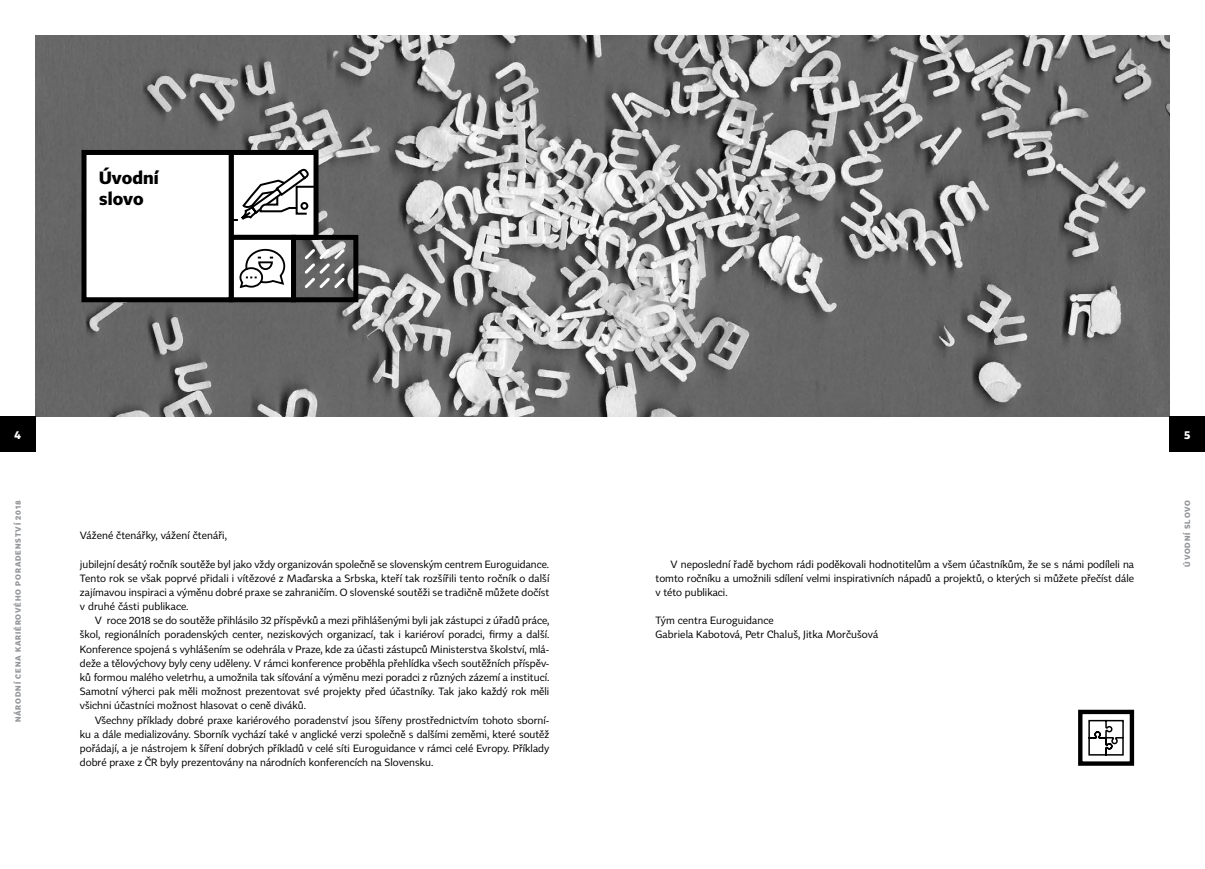
<style>
.page{position:relative;width:1205px;height:869px;background:#fff}
.page>*{position:absolute;margin:0;border:0;box-sizing:border-box;transform-origin:0 0}
.t1{font:700 17.5px/21px "Tabac Sans";color:#000}
.t2{font:700 11.25px "Tabac Sans";color:#fff}
.t3{font:10.38px/14.1px "Tabac Sans";color:#000;text-align:justify}
.t4{font:700 7.5px "Tabac Sans";letter-spacing:.12em;color:#939598}
</style>
<div class="page">
<img style="left:35px;top:35px;width:1134px;height:381px">
<div style="left:231px;top:152px;width:85px;height:85px;background:#fff"></div>
<div style="left:229px;top:150px;width:89px;height:90px;border:5px solid #000"></div>
<div style="left:231px;top:237px;width:62px;height:62px;background:#fff"></div>
<div style="left:229px;top:235px;width:67px;height:67px;border:5px solid #000"></div>
<div style="left:291px;top:235px;width:67px;height:67px;border:5px solid #000"></div>
<div style="left:84px;top:152px;width:147px;height:147px;background:#fff"></div>
<div style="left:81px;top:150px;width:153px;height:152px;border:5px solid #000"></div>
<svg style="left:305px;top:249px;width:40px;height:39px"></svg>
<div style="left:1078px;top:709px;width:56px;height:56px;border:4px solid #000"></div>
<svg style="left:239px;top:248px;width:47px;height:41px"></svg>
<svg style="left:229px;top:167px;width:89px;height:57px"></svg>
<div style="left:300px;top:202px;width:8px;height:8px;border:2px solid #000;border-radius:50%"></div>
<svg style="left:1088px;top:719px;width:36px;height:37px"></svg>
<div style="left:1169px;top:416px;width:36px;height:36px;background:#000"></div>
<div style="left:0;top:416px;width:35px;height:36px;background:#000"></div>
<h1 class="t1" style="left:99px;top:167px;width:61px">Úvodní slovo</h1>
<p class="t2" style="left:14px;top:427px;width:8px">4</p>
<p class="t2" style="left:1184px;top:427px;width:8px">5</p>
<p class="t4" style="left:13px;top:722px;width:224px;rotate:-90deg">NÁRODNÍ CENA KARIÉROVÉHO PORADENSTVÍ 2018</p>
<p class="t4" style="left:1183px;top:566px;width:68px;rotate:-90deg">Úvodní slovo</p>
<p class="t3" style="left:80px;top:528px;width:149px">Vážené čtenářky, vážení čtenáři,</p>
<p class="t3" style="left:80px;top:556px;width:471px">jubilejní desátý ročník soutěže byl jako vždy organizován společně se slovenským centrem Euroguidance.<br>Tento rok se však poprvé přidali i vítězové z Maďarska a Srbska, kteří tak rozšířili tento ročník o další zajímavou inspiraci a výměnu dobré praxe se zahraničím. O slovenské soutěži se tradičně můžete dočíst v druhé části publikace.</p>
<p class="t3" style="left:80px;top:613px;width:471px;text-indent:15px">V roce 2018 se do soutěže přihlásilo 32 příspěvků a mezi přihlášenými byli jak zástupci z úřadů práce, škol, regionálních poradenských center, neziskových organizací, tak i kariéroví poradci, firmy a další.<br>Konference spojená s vyhlášením se odehrála v Praze, kde za účasti zástupců Ministerstva školství, mlá&shy;deže a tělovýchovy byly ceny uděleny. V rámci konference proběhla přehlídka všech soutěžních příspěv&shy;ků formou malého veletrhu, a umožnila tak síťování a výměnu mezi poradci z různých zázemí a institucí.<br>Samotní výherci pak měli možnost prezentovat své projekty před účastníky. Tak jako každý rok měli všichni účastníci možnost hlasovat o ceně diváků.</p>
<p class="t3" style="left:80px;top:712px;width:471px;text-indent:15px">Všechny příklady dobré praxe kariérového poradenství jsou šířeny prostřednictvím tohoto sborní&shy;ku a dále medializovány. Sborník vychází také v anglické verzi společně s dalšími zeměmi, které soutěž pořádají, a je nástrojem k šíření dobrých příkladů v celé síti Euroguidance v rámci celé Evropy. Příklady dobré praxe z ČR byly prezentovány na národních konferencích na Slovensku.</p>
<p class="t3" style="left:656px;top:556px;width:480px;text-indent:15px">V neposlední řadě bychom rádi poděkovali hodnotitelům a všem účastníkům, že se s námi podíleli na tomto ročníku a umožnili sdílení velmi inspirativních nápadů a projektů, o kterých si můžete přečíst dále v této publikaci.</p>
<p class="t3" style="left:656px;top:613px;width:224px">Tým centra Euroguidance<br>Gabriela Kabotová, Petr Chaluš, Jitka Morčušová</p>
</div>
